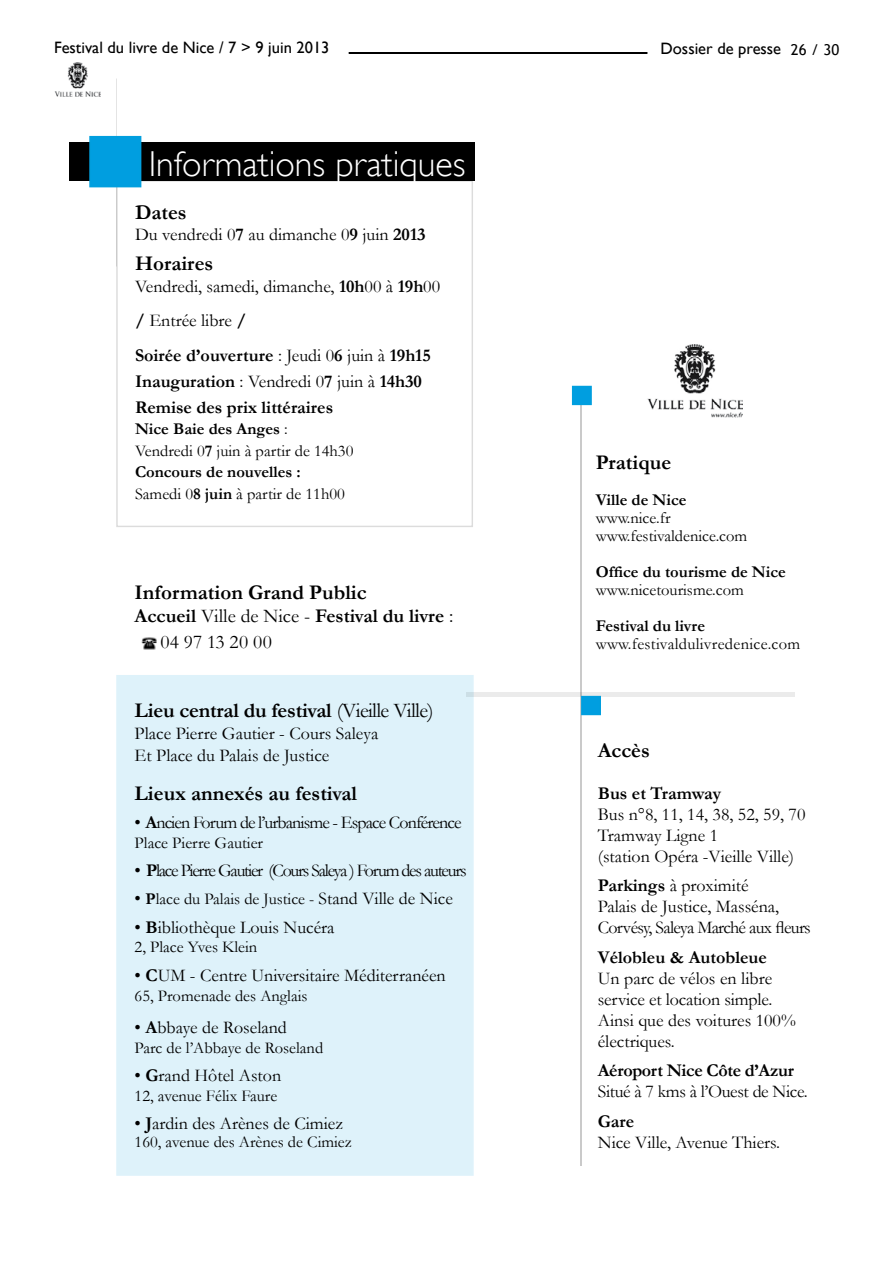
<style>
.page{position:relative;width:893px;height:1263px;background:#fff}
.page>*{position:absolute;margin:0;border:0;box-sizing:border-box;transform-origin:0 0}
.t1{font:300 36px "Gill Sans";color:#fff}
.t2{font:700 21px "Garamond";color:#000}
.t3{font:19.5px/25.2px "Garamond";letter-spacing:.015em;color:#000}
.t4{font:18px/21px "Garamond";color:#000}
.t5{font:700 18px/25.8px "Garamond";color:#000}
.t6{font:18px "Garamond";letter-spacing:-.07em;color:#000}
.t7{font:18px "Garamond";letter-spacing:-.05em;color:#000}
.t8{font:18px "Garamond";letter-spacing:-.02em;color:#000}
.t9{font:700 18px "Garamond";letter-spacing:-.02em;color:#000}
.t10{font:16.5px/21.6px "Garamond";color:#000}
.t11{font:16.5px "Gill Sans";color:#000}
.t12{font:700 16.5px "Garamond";color:#000}
.t13{font:16.5px "Garamond";letter-spacing:.02em;color:#000}
.t14{font:15px "Trebuchet MS";color:#000}
.s1{font-weight:700}
.s2{font-weight:400}
.s3{font-size:18px}
</style>
<div class="page">
<div style="left:116px;top:675px;width:358px;height:501px;background:#def2fa"></div>
<div style="left:466px;top:692px;width:329px;height:5px;background:#ebebeb"></div>
<hr style="left:580px;top:396px;width:1px;height:770px;background:#000">
<img style="left:647px;top:344px;width:96px;height:73px">
<img style="left:55px;top:63px;width:45px;height:34px">
<div style="left:69px;top:142px;width:406px;height:39px;background:#000"></div>
<hr style="left:349px;top:52px;width:298px;height:2px;background:#000">
<div style="left:89px;top:136px;width:52px;height:51px;background:#009ee0"></div>
<img style="left:141px;top:637px;width:16px;height:13px">
<div style="left:572px;top:386px;width:20px;height:19px;background:#009ee0"></div>
<div style="left:581px;top:696px;width:20px;height:19px;background:#009ee0"></div>
<p class="t11" style="left:54px;top:38px;width:277px">Festival du livre de Nice / 7 &gt; 9 juin 2013</p>
<p class="t11" style="left:660px;top:39px;width:122px">Dossier de presse</p>
<p class="t14" style="left:791px;top:41px;width:50px">26 / 30</p>
<h1 class="t1" style="left:149px;top:143px;width:318px">Informations pratiques</h1>
<p class="t2" style="left:135px;top:200px;width:53px">Dates</p>
<p class="t4" style="left:135px;top:224px;width:292px">Du vendredi 0<span class="s1">7</span> au dimanche 0<span class="s1">9</span> juin <span class="s1">2013</span></p>
<p class="t2" style="left:135px;top:251px;width:80px">Horaires</p>
<p class="t4" style="left:135px;top:269px;width:307px;line-height:34.3px">Vendredi, samedi, dimanche, <span class="s1">10h</span>00 à <span class="s1">19h</span>00 <span class="s1">/</span> Entrée libre <span class="s1">/<br>Soirée d’ouverture</span> : Jeudi 0<span class="s1">6</span> juin à <span class="s1">19h15</span></p>
<p class="t5" style="left:135px;top:368px;width:289px">Inauguration <span class="s2">: Vendredi 0</span>7 <span class="s2">juin à</span> 14h30<br>Remise des prix littéraires</p>
<p class="t10" style="left:135px;top:418px;width:220px"><span class="s1">Nice Baie des Anges</span> :<br>Vendredi 0<span class="s1">7</span> juin à partir de 14h30<br><span class="s1">Concours de nouvelles :<br></span>Samedi 0<span class="s1">8 juin</span> à partir de 11h00</p>
<p class="t2" style="left:135px;top:580px;width:233px">Information Grand Public</p>
<p class="t3" style="left:161px;top:603px;width:294px;text-indent:-26px"><span class="s1">Accueil</span> Ville de Nice - <span class="s1">Festival du livre</span> :<br>04 97 13 20 00</p>
<p class="t2" style="left:135px;top:698px;width:301px">Lieu central du festival <span class="s2">(Vieille Ville)</span></p>
<p class="t4" style="left:135px;top:722px;width:245px;line-height:21.6px">Place Pierre Gautier - Cours Saleya<br>Et Place du Palais de Justice</p>
<p class="t2" style="left:135px;top:780px;width:224px">Lieux annexés au festival</p>
<p class="t7" style="left:135px;top:811px;width:328px">• <span class="s1">A</span>ncien Forum de l’urbanisme - Espace Conférence</p>
<p class="t10" style="left:135px;top:831px;width:130px">Place Pierre Gautier</p>
<p class="t6" style="left:135px;top:859px;width:334px">• <span class="s1">P</span>lace Pierre Gautier (Cours Saleya ) Forum des auteurs</p>
<p class="t10" style="left:135px;top:888px;width:320px"><span class="s3">•</span> <span class="s1">P</span>lace du Palais de Justice - <span class="s3">Stand Ville de Nice</span></p>
<p class="t4" style="left:135px;top:916px;width:201px">• <span class="s1">B</span>ibliothèque Louis Nucéra</p>
<p class="t10" style="left:135px;top:936px;width:124px">2, Place Yves Klein</p>
<p class="t4" style="left:135px;top:964px;width:313px">• <span class="s1">C</span>UM - Centre Universitaire Méditerranéen</p>
<p class="t10" style="left:135px;top:984px;width:174px">65, Promenade des Anglais</p>
<p class="t4" style="left:135px;top:1017px;width:154px">• <span class="s1">A</span>bbaye de Roseland</p>
<p class="t10" style="left:135px;top:1037px;width:190px">Parc de l’Abbaye de Roseland</p>
<p class="t4" style="left:135px;top:1065px;width:148px">• <span class="s1">G</span>rand Hôtel Aston</p>
<p class="t10" style="left:135px;top:1085px;width:144px">12, avenue Félix Faure</p>
<p class="t4" style="left:135px;top:1113px;width:210px">• <span class="s1">J</span>ardin des Arènes de Cimiez</p>
<p class="t10" style="left:135px;top:1131px;width:219px">160, avenue des Arènes de Cimiez</p>
<p class="t2" style="left:596px;top:450px;width:77px">Pratique</p>
<p class="t12" style="left:596px;top:490px;width:92px">Ville de Nice</p>
<p class="t10" style="left:596px;top:509px;width:153px;line-height:18px">www.nice.fr www.festivaldenice.com</p>
<p class="t12" style="left:596px;top:562px;width:192px">Office du tourisme de Nice</p>
<p class="t10" style="left:596px;top:579px;width:150px">www.nicetourisme.com</p>
<p class="t12" style="left:596px;top:616px;width:111px">Festival du livre</p>
<p class="t13" style="left:596px;top:634px;width:206px">www.festivaldulivredenice.com</p>
<p class="t2" style="left:598px;top:737px;width:54px">Accès</p>
<p class="t5" style="left:598px;top:780px;width:125px">Bus et Tramway</p>
<p class="t4" style="left:598px;top:803px;width:209px">Bus n°8, 11, 14, 38, 52, 59, 70<br>Tramway Ligne 1<br>(station Opéra -Vieille Ville)</p>
<p class="t4" style="left:598px;top:875px;width:215px"><span class="s1">Parkings</span> à proximité<br>Palais de Justice, Masséna,<br>Corvésy, Saleya Marché aux fleurs</p>
<p class="t5" style="left:598px;top:944px;width:171px">Vélobleu &amp; Autobleue</p>
<p class="t4" style="left:598px;top:967px;width:200px">Un parc de vélos en libre service et location simple.<br>Ainsi que des voitures 100% électriques.</p>
<p class="t9" style="left:598px;top:1060px;width:198px">Aéroport Nice Côte d’Azur</p>
<p class="t8" style="left:598px;top:1081px;width:211px">Situé à 7 kms à l’Ouest de Nice.</p>
<p class="t5" style="left:598px;top:1108px;width:38px">Gare</p>
<p class="t4" style="left:598px;top:1131px;width:184px">Nice Ville, Avenue Thiers.</p>
</div>
